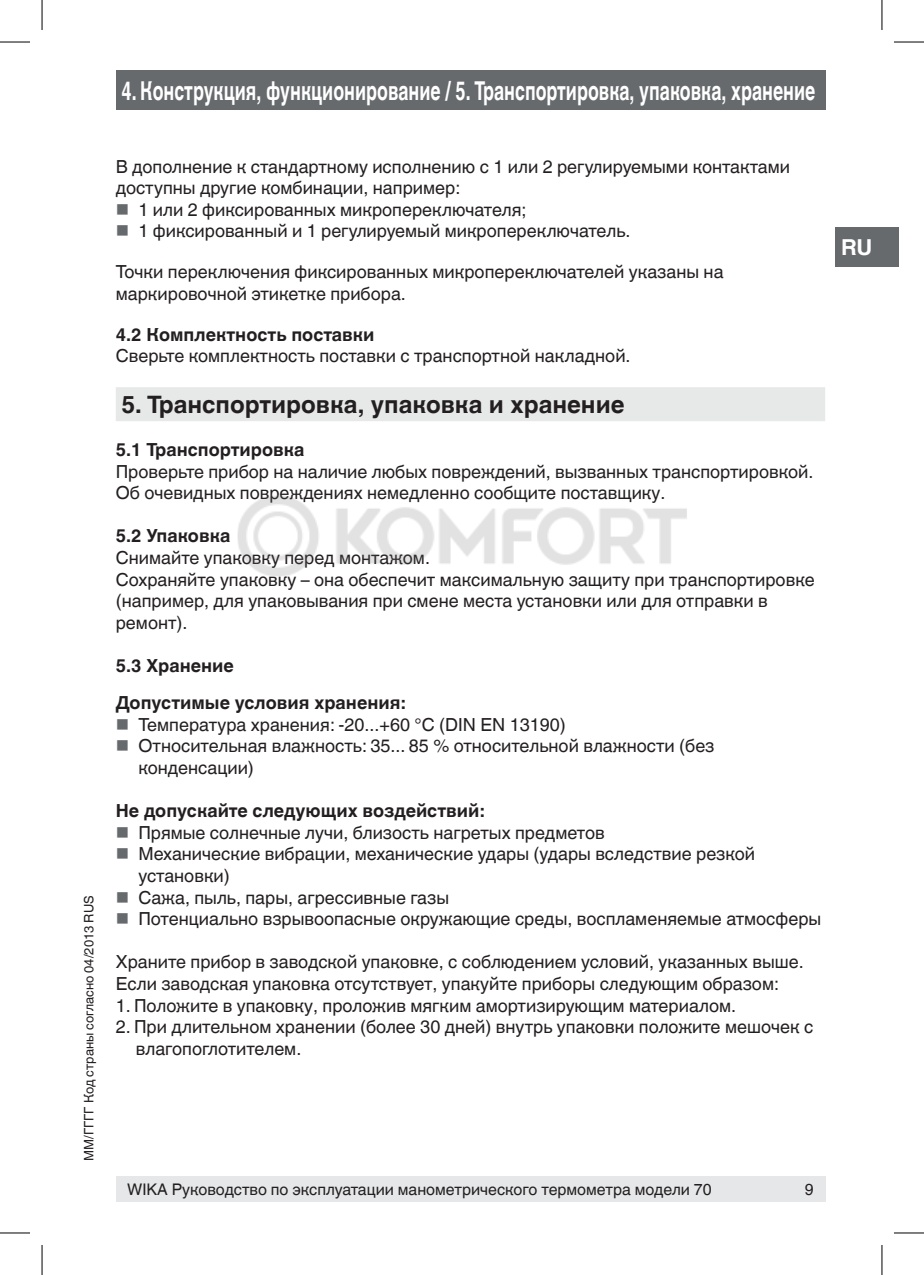
<style>
.page{position:relative;width:924px;height:1275px;background:#fff}
.page>*{position:absolute;margin:0;border:0;box-sizing:border-box;transform-origin:0 0}
._02_Subheadline1{font:700 26px "Helvetica World";color:#fff;scale:.68 1}
._03_Subheadline_grey{font:700 24px "Helvetica World";color:#231f20}
.t1{font:700 22px "Helvetica World";color:#fff}
._05_Running_text{font:18px/21.6px "Helvetica World";color:#231f20}
._04_Subheadline2{font:700 18px "Helvetica World";color:#231f20}
.t2{font:16px "Helvetica World";color:#231f20}
.t3{font:13px "Helvetica World";color:#231f20}
</style>
<div class="page">
<div style="left:116px;top:70px;width:708px;height:40px;background:#676a6d"></div>
<div style="left:116px;top:1176px;width:708px;height:25px;background:#e6e7e9"></div>
<div style="left:835px;top:227px;width:63px;height:40px;background:#676a6d"></div>
<div style="left:116px;top:387px;width:708px;height:34px;background:#e6e9e8"></div>
<hr style="left:0;top:42px;width:30px;height:1px;background:#000">
<hr style="left:893px;top:42px;width:30px;height:1px;background:#000">
<hr style="left:0;top:1232px;width:30px;height:1px;background:#000">
<hr style="left:893px;top:1232px;width:30px;height:1px;background:#000">
<hr style="left:42px;top:0;width:1px;height:30px;background:#000">
<hr style="left:42px;top:1245px;width:1px;height:30px;background:#000">
<hr style="left:881px;top:0;width:1px;height:30px;background:#000">
<hr style="left:881px;top:1245px;width:1px;height:30px;background:#000">
<img style="left:237px;top:495px;width:450px;height:82px">
<p class="_02_Subheadline1" style="left:121px;top:75px;width:1021px">4. Конструкция, функционирование / 5. Транспортировка, упаковка, хранение</p>
<p class="t3" style="left:81px;top:1161px;width:267px;rotate:-90deg">ММ/ГГГГ Код страны согласно 04/2013 RUS</p>
<p class="_05_Running_text" style="left:116px;top:156px;width:675px">В дополнение к стандартному исполнению с 1 или 2 регулируемыми контактами доступны другие комбинации, например:</p>
<p class="_05_Running_text" style="left:138px;top:199px;width:389px">1 или 2 фиксированных микропереключателя;</p>
<p class="_05_Running_text" style="left:138px;top:220px;width:493px">1 фиксированный и 1 регулируемый микропереключатель.</p>
<p class="_05_Running_text" style="left:116px;top:261px;width:609px">Точки переключения фиксированных микропереключателей указаны на маркировочной этикетке прибора.</p>
<p class="_04_Subheadline2" style="left:116px;top:324px;width:260px">4.2 Комплектность поставки</p>
<p class="_05_Running_text" style="left:116px;top:345px;width:516px">Сверьте комплектность поставки с транспортной накладной.</p>
<p class="_03_Subheadline_grey" style="left:121px;top:390px;width:504px">5. Транспортировка, упаковка и хранение</p>
<p class="_04_Subheadline2" style="left:116px;top:439px;width:190px">5.1 Транспортировка</p>
<p class="_05_Running_text" style="left:116px;top:460px;width:698px">Проверьте прибор на наличие любых повреждений, вызванных транспортировкой.</p>
<p class="_05_Running_text" style="left:116px;top:482px;width:551px">Об очевидных повреждениях немедленно сообщите поставщику.</p>
<p class="_04_Subheadline2" style="left:116px;top:525px;width:116px">5.2 Упаковка</p>
<p class="_05_Running_text" style="left:116px;top:547px;width:315px">Снимайте упаковку перед монтажом.</p>
<p class="_05_Running_text" style="left:116px;top:568px;width:700px">Сохраняйте упаковку – она обеспечит максимальную защиту при транспортировке (например, для упаковывания при смене места установки или для отправки в ремонт).</p>
<p class="_04_Subheadline2" style="left:116px;top:655px;width:119px">5.3 Хранение</p>
<p class="_04_Subheadline2" style="left:116px;top:692px;width:291px">Допустимые условия хранения:</p>
<p class="_05_Running_text" style="left:138px;top:714px;width:428px">Температура хранения: -20...+60 °C (DIN EN 13190)</p>
<p class="_05_Running_text" style="left:138px;top:735px;width:577px">Относительная влажность: 35... 85 % относительной влажности (без конденсации)</p>
<p class="_04_Subheadline2" style="left:116px;top:800px;width:370px">Не допускайте следующих воздействий:</p>
<p class="_05_Running_text" style="left:138px;top:822px;width:467px">Прямые солнечные лучи, близость нагретых предметов</p>
<p class="_05_Running_text" style="left:138px;top:843px;width:618px">Механические вибрации, механические удары (удары вследствие резкой установки)</p>
<p class="_05_Running_text" style="left:138px;top:886px;width:312px">Сажа, пыль, пары, агрессивные газы</p>
<p class="_05_Running_text" style="left:138px;top:908px;width:684px">Потенциально взрывоопасные окружающие среды, воспламеняемые атмосферы</p>
<p class="_05_Running_text" style="left:116px;top:951px;width:689px">Храните прибор в заводской упаковке, с соблюдением условий, указанных выше.<br>Если заводская упаковка отсутствует, упакуйте приборы следующим образом:</p>
<p class="_05_Running_text" style="left:116px;top:994px;width:621px">1. Положите в упаковку, проложив мягким амортизирующим материалом.</p>
<p class="_05_Running_text" style="left:136px;top:1016px;width:678px;text-indent:-20px">2. При длительном хранении (более 30 дней) внутрь упаковки положите мешочек с влагопоглотителем.</p>
<p class="t2" style="left:127px;top:1180px;width:586px">WIKA Руководство по эксплуатации манометрического термометра модели 70</p>
<p class="t2" style="left:804px;top:1179px;width:10px">9</p>
<p class="t1" style="left:840px;top:234px;width:33px">RU</p>
</div>
